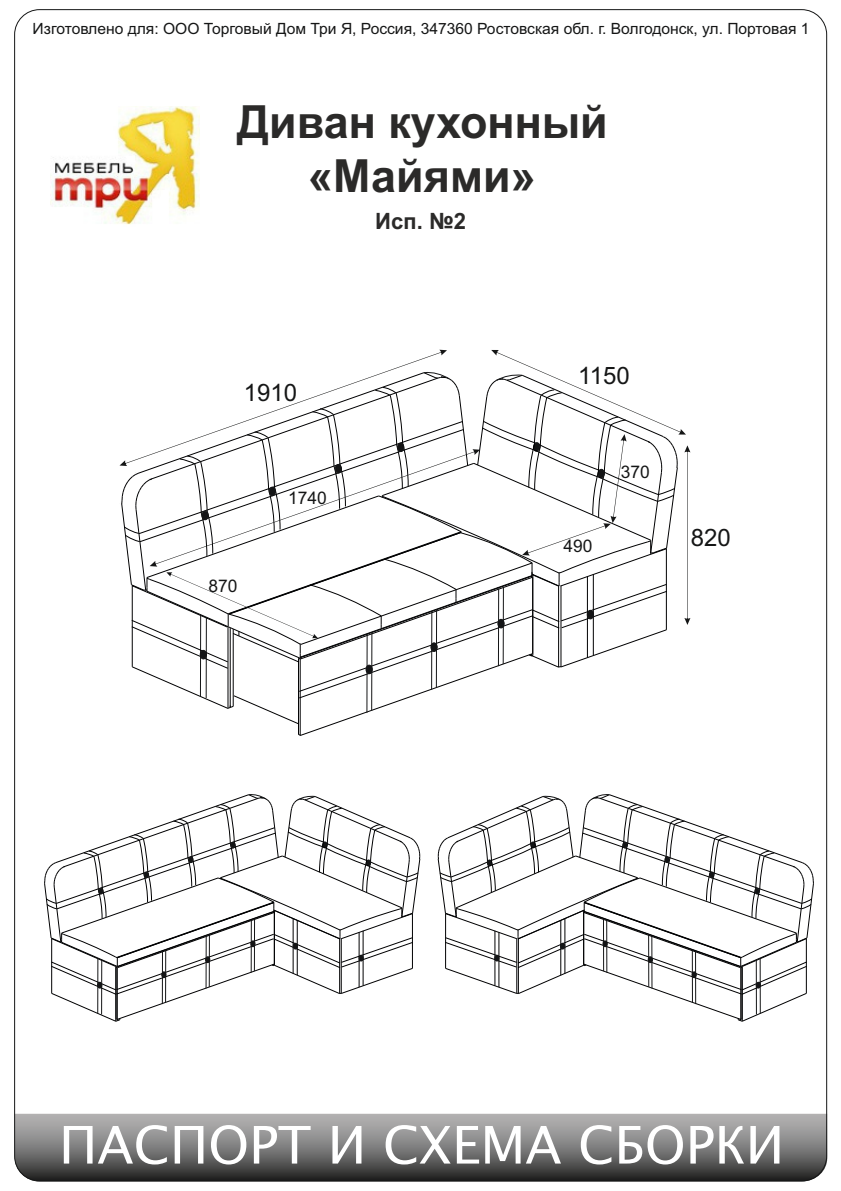
<style>
.page{position:relative;width:841px;height:1191px;background:#fff}
.page>*{position:absolute;margin:0;border:0;box-sizing:border-box;transform-origin:0 0}
.t1{font:51.9px "Lucida Sans Unicode";color:#fff}
.t2{font:700 45.7px/54.3px "Arial";color:#2b2a29;text-align:center}
.t3{font:24px "Arial";color:#151616}
.t4{font:700 22.5px "Arial";color:#2b2a29}
.t5{font:17.4px "Arial";color:#151616}
.t6{font:15.5px "Arial";color:#151616}
</style>
<div class="page">
<img style="left:50px;top:107px;width:149px;height:118px">
<svg style="left:15px;top:1113px;width:812px;height:67px;background:#797978"></svg>
<svg style="left:44px;top:794px;width:377px;height:228px"></svg>
<svg style="left:437px;top:794px;width:377px;height:228px"></svg>
<svg style="left:120px;top:349px;width:570px;height:387px"></svg>
<p class="t6" style="left:33px;top:23px;width:778px">Изготовлено для: ООО Торговый Дом Три Я, Россия, 347360 Ростовская обл. г. Волгодонск, ул. Портовая 1</p>
<h2 class="t2" style="left:237px;top:99px;width:372px">Диван кухонный «Майями»</h2>
<h3 class="t4" style="left:375px;top:212px;width:92px">Исп. №2</h3>
<h3 class="t3" style="left:244px;top:384px;width:55px">1910</h3>
<p class="t5" style="left:209px;top:579px;width:31px">870</p>
<p class="t5" style="left:288px;top:490px;width:40px">1740</p>
<h3 class="t3" style="left:578px;top:366px;width:53px">1150</h3>
<p class="t5" style="left:564px;top:539px;width:31px">490</p>
<p class="t5" style="left:621px;top:465px;width:31px">370</p>
<h3 class="t3" style="left:691px;top:528px;width:42px">820</h3>
<h1 class="t1" style="left:59px;top:1122px;width:727px">ПАСПОРТ И СХЕМА СБОРКИ</h1>
</div>
